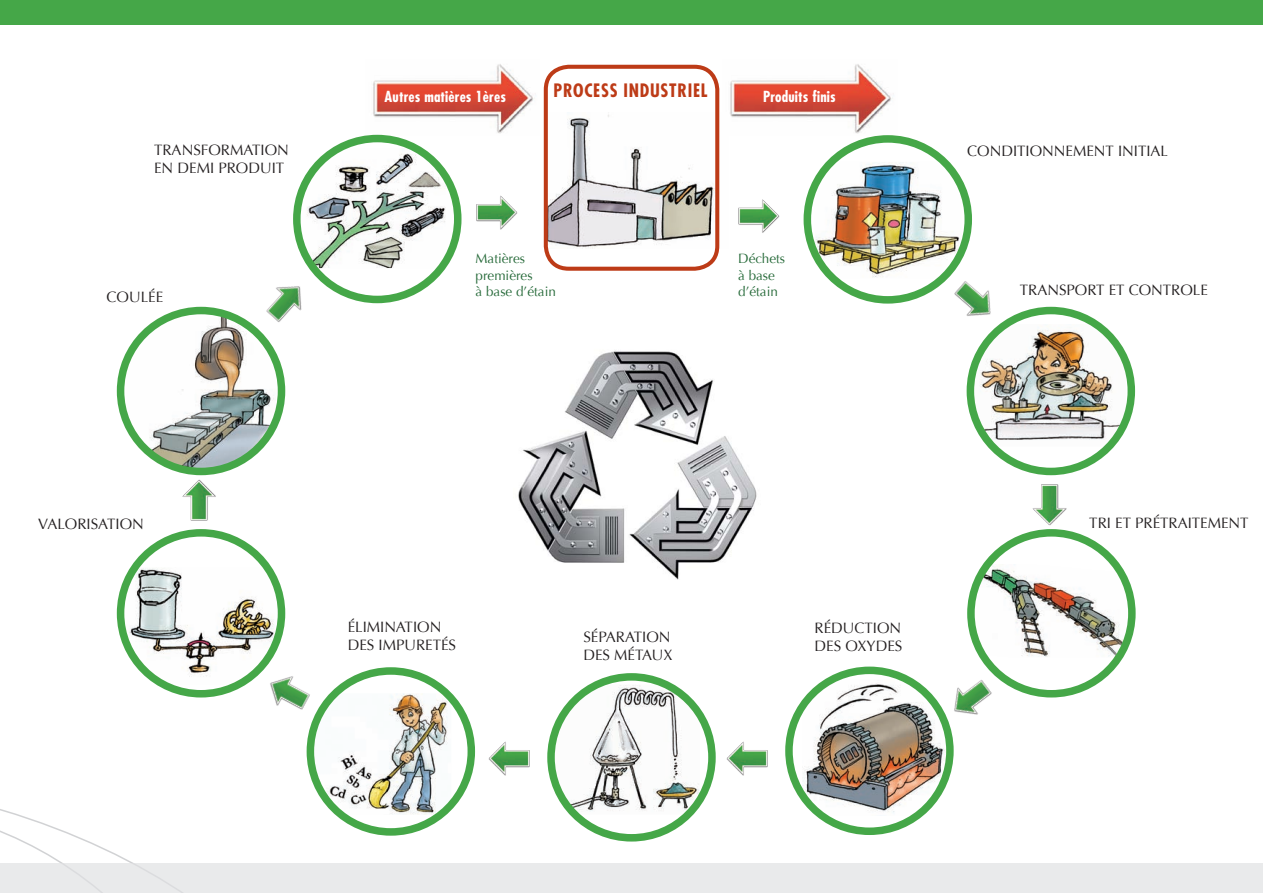
<style>
.page{position:relative;width:1263px;height:893px;background:#fff}
.page>*{position:absolute;margin:0;border:0;box-sizing:border-box;transform-origin:0 0}
.t1{font:700 condensed 18px "Futura";letter-spacing:.04em;color:#bd3b17}
.t2{font:15px/18px "Optima";color:#231f20}
.t3{font:700 condensed 14.85px "Futura";letter-spacing:.01em;color:#fff}
.t4{font:13.5px "Optima";color:#256938}
</style>
<div class="page">
<img style="left:365px;top:64px;width:170px;height:72px">
<img style="left:730px;top:64px;width:163px;height:72px">
<svg style="left:0;top:772px;width:350px;height:91px"></svg>
<svg style="left:0;top:24px;width:183px;height:1px"></svg>
<div style="left:0;top:0;width:1263px;height:24px;background:#45a748"></div>
<div style="left:0;top:863px;width:1263px;height:30px;background:#e9eaeb"></div>
<img style="left:126px;top:311px;width:151px;height:159px">
<div style="left:117px;top:307px;width:168px;height:168px;border:8px solid #45a748;border-radius:50%"></div>
<img style="left:971px;top:564px;width:161px;height:94px">
<div style="left:967px;top:529px;width:168px;height:168px;border:8px solid #45a748;border-radius:50%"></div>
<svg style="left:970px;top:311px;width:161px;height:160px"></svg>
<img style="left:970px;top:324px;width:156px;height:122px">
<div style="left:967px;top:307px;width:168px;height:168px;border:8px solid #45a748;border-radius:50%"></div>
<svg style="left:789px;top:670px;width:161px;height:161px"></svg>
<img style="left:802px;top:680px;width:143px;height:136px">
<div style="left:785px;top:667px;width:169px;height:168px;border:8px solid #45a748;border-radius:50%"></div>
<svg style="left:551px;top:677px;width:161px;height:161px"></svg>
<img style="left:551px;top:685px;width:149px;height:129px">
<div style="left:547px;top:673px;width:169px;height:168px;border:8px solid #45a748;border-radius:50%"></div>
<svg style="left:807px;top:139px;width:161px;height:161px"></svg>
<img style="left:815px;top:162px;width:146px;height:116px">
<div style="left:803px;top:135px;width:169px;height:169px;border:8px solid #45a748;border-radius:50%"></div>
<img style="left:125px;top:567px;width:153px;height:118px">
<div style="left:117px;top:529px;width:168px;height:168px;border:8px solid #45a748;border-radius:50%"></div>
<svg style="left:310px;top:671px;width:161px;height:161px"></svg>
<img style="left:310px;top:693px;width:141px;height:122px">
<div style="left:307px;top:667px;width:168px;height:169px;border:8px solid #45a748;border-radius:50%"></div>
<img style="left:297px;top:148px;width:161px;height:120px">
<div style="left:293px;top:135px;width:168px;height:168px;border:8px solid #45a748;border-radius:50%"></div>
<img style="left:738px;top:199px;width:42px;height:34px">
<img style="left:456px;top:186px;width:62px;height:57px">
<img style="left:710px;top:731px;width:77px;height:57px">
<img style="left:473px;top:733px;width:77px;height:46px">
<img style="left:240px;top:651px;width:95px;height:88px">
<img style="left:1022px;top:464px;width:58px;height:77px">
<img style="left:172px;top:463px;width:58px;height:77px">
<img style="left:240px;top:256px;width:94px;height:96px">
<img style="left:924px;top:654px;width:96px;height:92px">
<img style="left:924px;top:255px;width:96px;height:94px">
<img style="left:518px;top:350px;width:239px;height:230px">
<img style="left:549px;top:113px;width:171px;height:136px">
<div style="left:544px;top:65px;width:175px;height:206px;border:4px solid #bd3b17;border-radius:23px"></div>
<p class="t2" style="left:154px;top:141px;width:136px">TRANSFORMATION</p>
<p class="t2" style="left:154px;top:159px;width:132px">EN DEMI PRODUIT</p>
<p class="t2" style="left:107px;top:288px;width:58px">COULÉE</p>
<p class="t1" style="left:553px;top:78px;width:155px">PROCESS INDUSTRIEL</p>
<p class="t3" style="left:385px;top:87px;width:123px">Autres matières 1ères</p>
<p class="t3" style="left:763px;top:87px;width:74px">Produits finis</p>
<p class="t2" style="left:967px;top:142px;width:202px">CONDITIONNEMENT INITIAL</p>
<p class="t4" style="left:738px;top:251px;width:49px">Déchets</p>
<p class="t4" style="left:738px;top:267px;width:38px">à base</p>
<p class="t4" style="left:738px;top:283px;width:41px">d’étain</p>
<p class="t4" style="left:476px;top:251px;width:51px">Matières</p>
<p class="t4" style="left:476px;top:267px;width:58px">premières</p>
<p class="t4" style="left:476px;top:283px;width:82px">à base d’étain</p>
<p class="t2" style="left:1020px;top:282px;width:190px">TRANSPORT ET CONTROLE</p>
<p class="t2" style="left:38px;top:515px;width:107px">VALORISATION</p>
<p class="t2" style="left:348px;top:618px;width:95px">ÉLIMINATION</p>
<p class="t2" style="left:348px;top:636px;width:110px">DES IMPURETÉS</p>
<p class="t2" style="left:583px;top:628px;width:89px">SÉPARATION</p>
<p class="t2" style="left:583px;top:646px;width:91px">DES MÉTAUX</p>
<p class="t2" style="left:814px;top:619px;width:89px">RÉDUCTION<br>DES OXYDES</p>
<p class="t2" style="left:1089px;top:514px;width:161px">TRI ET PRÉTRAITEMENT</p>
</div>
